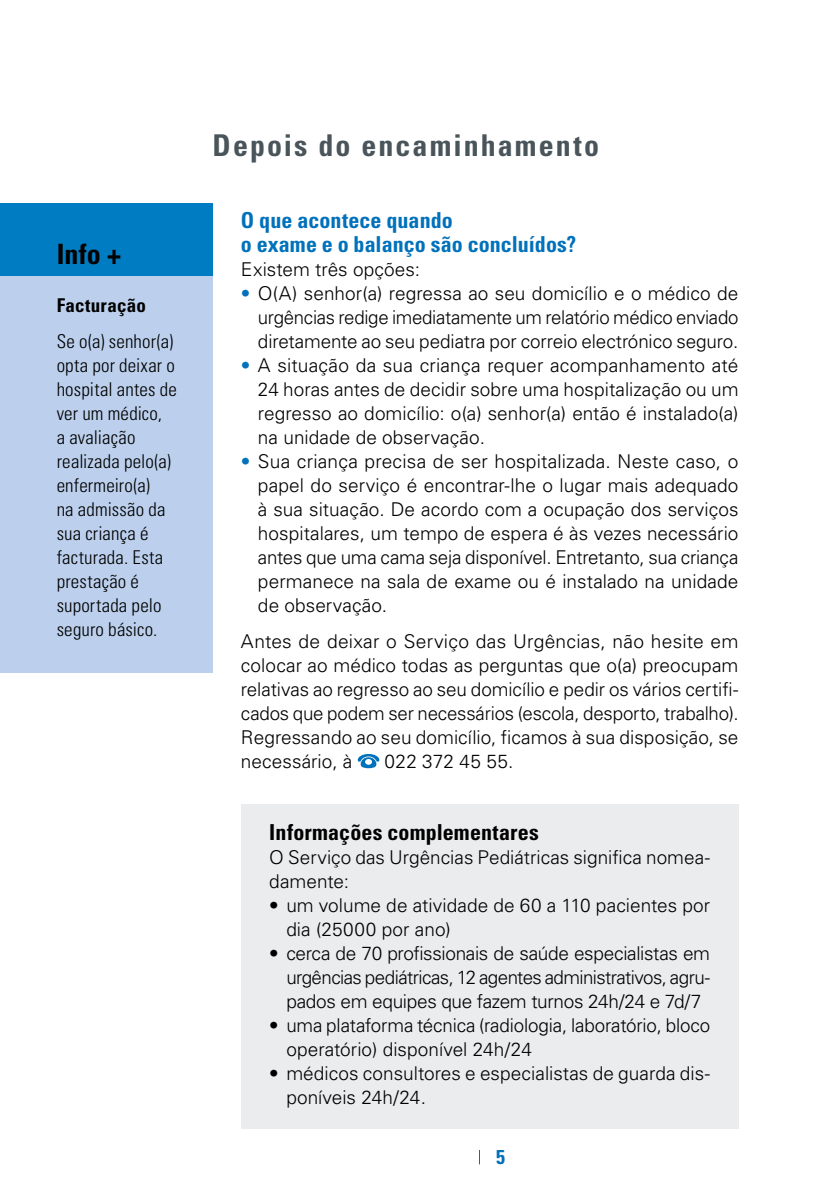
<style>
.page{position:relative;width:825px;height:1191px;background:#fff}
.page>*{position:absolute;margin:0;border:0;box-sizing:border-box;transform-origin:0 0}
.t1{font:700 condensed 30px "Univers LT Std";letter-spacing:.07em;color:#4a555b}
.t2{font:700 condensed 28px "Univers LT Std";color:#000}
.t3{font:700 condensed 22px/24px "Univers LT Std";letter-spacing:.005em;color:#0071bb}
.t4{font:700 condensed 22px "Univers LT Std";letter-spacing:.01em;color:#000}
.t5{font:700 condensed 20px "Univers LT Std";color:#0071bb}
.t6{font:300 19px/24px "Univers LT Std";color:#000;text-align:justify}
.t7{font:300 condensed 19px/24px "Univers LT Std";letter-spacing:.01em;color:#000}
.t8{font:300 19px "Univers LT Std";letter-spacing:.02em;color:#000}
.t9{font:700 condensed 19px "Univers LT Std";letter-spacing:.01em;color:#000}
.s1{color:#0071bb}
</style>
<div class="page">
<svg style="left:479px;top:1150px;width:1px;height:14px"></svg>
<svg style="left:358px;top:754px;width:21px;height:14px"></svg>
<div style="left:241px;top:804px;width:497px;height:324px;background:#ebeced"></div>
<div style="left:0;top:204px;width:213px;height:72px;background:#007cc3"></div>
<div style="left:0;top:276px;width:213px;height:396px;background:#bcd0ed"></div>
<hr style="left:824px;top:504px;width:1px;height:108px;background:#bcd0ed">
<h2 class="t2" style="left:57px;top:237px;width:66px">Info +</h2>
<p class="t9" style="left:57px;top:293px;width:91px">Facturação</p>
<p class="t7" style="left:57px;top:329px;width:122px">Se o(a) senhor(a) opta por deixar o hospital antes de ver um médico,<br>a avaliação realizada pelo(a) enfermeiro(a)<br>na admissão da sua criança é facturada. Esta prestação é suportada pelo seguro básico.</p>
<h1 class="t1" style="left:213px;top:127px;width:388px">Depois do encaminhamento</h1>
<p class="t3" style="left:241px;top:208px;width:337px">O que acontece quando<br>o exame e o balanço são concluídos?</p>
<p class="t6" style="left:241px;top:257px;width:181px">Existem três opções:</p>
<p class="t6" style="left:258px;top:281px;width:482px;text-indent:-17px"><span class="s1">•</span> O(A) senhor(a) regressa ao seu domicílio e o médico de urgências redige imediatamente um relatório médico enviado diretamente ao seu pediatra por correio electrónico seguro.</p>
<p class="t6" style="left:258px;top:353px;width:482px;text-indent:-17px"><span class="s1">•</span> A situação da sua criança requer acompanhamento até 24 horas antes de decidir sobre uma hospitalização ou um regresso ao domicílio: o(a) senhor(a) então é instalado(a) na unidade de observação.</p>
<p class="t6" style="left:258px;top:449px;width:482px;text-indent:-17px"><span class="s1">•</span> Sua criança precisa de ser hospitalizada. Neste caso, o papel do serviço é encontrar-lhe o lugar mais adequado à sua situação. De acordo com a ocupação dos serviços hospitalares, um tempo de espera é às vezes necessário antes que uma cama seja disponível. Entretanto, sua criança permanece na sala de exame ou é instalado na unidade de observação.</p>
<p class="t6" style="left:241px;top:629px;width:499px">Antes de deixar o Serviço das Urgências, não hesite em colocar ao médico todas as perguntas que o(a) preocupam relativas ao regresso ao seu domicílio e pedir os vários certifi&shy;cados que podem ser necessários (escola, desporto, trabalho).<br>Regressando ao seu domicílio, ficamos à sua disposição, se necessário, à</p>
<p class="t8" style="left:385px;top:750px;width:130px">022 372 45 55.</p>
<p class="t4" style="left:269px;top:819px;width:271px">Informações complementares</p>
<p class="t6" style="left:269px;top:845px;width:442px">O Serviço das Urgências Pediátricas significa nomea&shy;damente:</p>
<p class="t6" style="left:286px;top:893px;width:425px;text-indent:-17px">• um volume de atividade de 60 a 110 pacientes por dia (25000 por ano)</p>
<p class="t6" style="left:286px;top:941px;width:425px;text-indent:-17px">• cerca de 70 profissionais de saúde especialistas em urgências pediátricas, 12 agentes administrativos, agru&shy;pados em equipes que fazem turnos 24h/24 e 7d/7</p>
<p class="t6" style="left:286px;top:1013px;width:425px;text-indent:-17px">• uma plataforma técnica (radiologia, laboratório, bloco operatório) disponível 24h/24</p>
<p class="t6" style="left:286px;top:1061px;width:425px;text-indent:-17px">• médicos consultores e especialistas de guarda dis&shy;poníveis 24h/24.</p>
<p class="t5" style="left:496px;top:1145px;width:10px">5</p>
</div>
